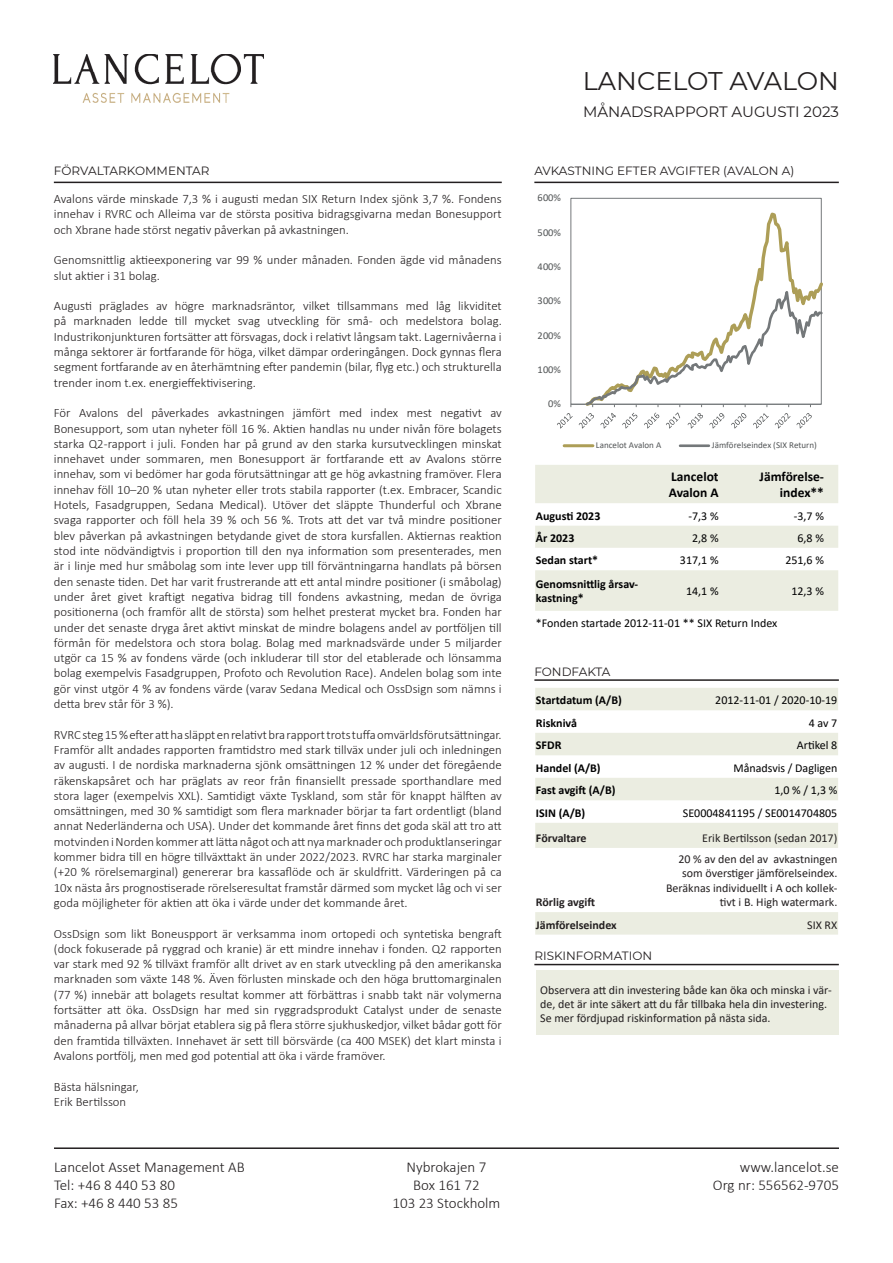
<style>
.page{position:relative;width:893px;height:1263px;background:#fff}
.page>*{position:absolute;margin:0;border:0;box-sizing:border-box;transform-origin:0 0}
.t1{font:25.5px "Montserrat";color:#231f20}
.t2{font:300 15px/18px "Calibri";color:#231f20}
.t3{font:15px "Montserrat";color:#231f20}
.t4{font:700 13.5px/16.2px "Calibri";color:#000001}
.t5{font:300 12.75px/15.3px "Calibri";color:#231f20;text-align:justify}
.t6{font:12px/14.4px "Calibri";color:#231f20;text-align:right}
.t7{font:12px "Calibri";color:#000001}
.t8{font:700 12px/14.4px "Calibri";color:#000001}
.t9{font:12px "Montserrat";color:#231f20}
.t10{font:700 12px "Calibri";color:#231f20}
.t11{font:10.5px "Calibri";color:#515455}
.t12{font:9px "Calibri";color:#515455}
</style>
<div class="page">
<hr style="left:571px;top:404px;width:250px;height:1px;background:#74787a">
<svg style="left:756px;top:210px;width:66px;height:68px"></svg>
<svg style="left:557px;top:413px;width:16px;height:15px"></svg>
<svg style="left:579px;top:278px;width:243px;height:150px"></svg>
<hr style="left:564px;top:444px;width:29px;height:3px;background:#ad9e57">
<hr style="left:680px;top:444px;width:29px;height:3px;background:#74787a">
<hr style="left:534px;top:182px;width:305px;height:1px;background:#231f20">
<hr style="left:54px;top:182px;width:448px;height:1px;background:#231f20">
<hr style="left:54px;top:1147px;width:785px;height:2px;background:#231f20">
<hr style="left:534px;top:679px;width:305px;height:2px;background:#231f20">
<div style="left:535px;top:688px;width:303px;height:22px;background:#ebede1"></div>
<div style="left:535px;top:733px;width:303px;height:22px;background:#ebede1"></div>
<svg style="left:535px;top:778px;width:303px;height:157px"></svg>
<svg style="left:535px;top:465px;width:303px;height:146px"></svg>
<img style="left:54px;top:54px;width:210px;height:49px">
<div style="left:536px;top:970px;width:303px;height:65px;background:#ebede1"></div>
<hr style="left:534px;top:964px;width:305px;height:1px;background:#231f20">
<h1 class="t1" style="left:583px;top:63px;width:257px">LANCELOT AVALON</h1>
<p class="t3" style="left:583px;top:101px;width:257px">MÅNADSRAPPORT AUGUSTI 2023</p>
<p class="t9" style="left:54px;top:162px;width:157px">FÖRVALTARKOMMENTAR</p>
<p class="t9" style="left:534px;top:162px;width:261px">AVKASTNING EFTER AVGIFTER (AVALON A)</p>
<p class="t5" style="left:54px;top:191px;width:449px">Avalons värde minskade 7,3 % i augusti medan SIX Return Index sjönk 3,7 %. Fondens innehav i RVRC och Alleima var de största positiva bidragsgivarna medan Bonesupport och Xbrane hade störst negativ påverkan på avkastningen.</p>
<p class="t5" style="left:54px;top:252px;width:449px">Genomsnittlig aktieexponering var 99 % under månaden. Fonden ägde vid månadens slut aktier i 31 bolag.</p>
<p class="t5" style="left:54px;top:298px;width:449px">Augusti präglades av högre marknadsräntor, vilket tillsammans med låg likviditet på marknaden ledde till mycket svag utveckling för små- och medelstora bolag.<br>Industrikonjunkturen fortsätter att försvagas, dock i relativt långsam takt. Lagernivåerna i många sektorer är fortfarande för höga, vilket dämpar orderingången. Dock gynnas flera segment fortfarande av en återhämtning efter pandemin (bilar, flyg etc.) och strukturella trender inom t.ex. energieffektivisering.</p>
<p class="t5" style="left:54px;top:405px;width:449px">För Avalons del påverkades avkastningen jämfört med index mest negativt av Bonesupport, som utan nyheter föll 16 %. Aktien handlas nu under nivån före bolagets starka Q2-rapport i juli. Fonden har på grund av den starka kursutvecklingen minskat innehavet under sommaren, men Bonesupport är fortfarande ett av Avalons större innehav, som vi bedömer har goda förutsättningar att ge hög avkastning framöver. Flera innehav föll 10–20 % utan nyheter eller trots stabila rapporter (t.ex. Embracer, Scandic Hotels, Fasadgruppen, Sedana Medical). Utöver det släppte Thunderful och Xbrane svaga rapporter och föll hela 39 % och 56 %. Trots att det var två mindre positioner blev påverkan på avkastningen betydande givet de stora kursfallen. Aktiernas reaktion stod inte nödvändigtvis i proportion till den nya information som presenterades, men är i linje med hur småbolag som inte lever upp till förväntningarna handlats på börsen den senaste tiden. Det har varit frustrerande att ett antal mindre positioner (i småbolag) under året givet kraftigt negativa bidrag till fondens avkastning, medan de övriga positionerna (och framför allt de största) som helhet presterat mycket bra. Fonden har under det senaste dryga året aktivt minskat de mindre bolagens andel av portföljen till förmån för medelstora och stora bolag. Bolag med marknadsvärde under 5 miljarder utgör ca 15 % av fondens värde (och inkluderar till stor del etablerade och lönsamma bolag exempelvis Fasadgruppen, Profoto och Revolution Race). Andelen bolag som inte gör vinst utgör 4 % av fondens värde (varav Sedana Medical och OssDsign som nämns i detta brev står för 3 %).</p>
<p class="t5" style="left:54px;top:727px;width:449px">RVRC steg 15 % efter att ha släppt en relativt bra rapport trots tuffa omvärldsförutsättningar.<br>Framför allt andades rapporten framtidstro med stark tillväx under juli och inledningen av augusti. I de nordiska marknaderna sjönk omsättningen 12 % under det föregående räkenskapsåret och har präglats av reor från finansiellt pressade sporthandlare med stora lager (exempelvis XXL). Samtidigt växte Tyskland, som står för knappt hälften av omsättningen, med 30 % samtidigt som flera marknader börjar ta fart ordentligt (bland annat Nederländerna och USA). Under det kommande året finns det goda skäl att tro att motvinden i Norden kommer att lätta något och att nya marknader och produktlanseringar kommer bidra till en högre tillväxttakt än under 2022/2023. RVRC har starka marginaler (+20 % rörelsemarginal) genererar bra kassaflöde och är skuldfritt. Värderingen på ca 10x nästa års prognostiserade rörelseresultat framstår därmed som mycket låg och vi ser goda möjligheter för aktien att öka i värde under det kommande året.</p>
<p class="t5" style="left:54px;top:925px;width:449px">OssDsign som likt Boneuspport är verksamma inom ortopedi och syntetiska bengraft (dock fokuserade på ryggrad och kranie) är ett mindre innehav i fonden. Q2 rapporten var stark med 92 % tillväxt framför allt drivet av en stark utveckling på den amerikanska marknaden som växte 148 %. Även förlusten minskade och den höga bruttomarginalen (77 %) innebär att bolagets resultat kommer att förbättras i snabb takt när volymerna fortsätter att öka. OssDsign har med sin ryggradsprodukt Catalyst under de senaste månaderna på allvar börjat etablera sig på flera större sjukhuskedjor, vilket bådar gott för den framtida tillväxten. Innehavet är sett till börsvärde (ca 400 MSEK) det klart minsta i Avalons portfölj, men med god potential att öka i värde framöver.</p>
<p class="t5" style="left:54px;top:1078px;width:86px">Bästa hälsningar,<br>Erik Bertilsson</p>
<p class="t11" style="left:538px;top:190px;width:25px">600%</p>
<p class="t11" style="left:538px;top:225px;width:25px">500%</p>
<p class="t11" style="left:538px;top:259px;width:25px">400%</p>
<p class="t11" style="left:538px;top:294px;width:25px">300%</p>
<p class="t11" style="left:538px;top:328px;width:25px">200%</p>
<p class="t11" style="left:538px;top:362px;width:25px">100%</p>
<p class="t11" style="left:548px;top:397px;width:14px">0%</p>
<p class="t12" style="left:596px;top:439px;width:67px">Lancelot Avalon A</p>
<p class="t12" style="left:712px;top:439px;width:106px">Jämförelseindex (SIX Return)</p>
<p class="t4" style="left:669px;top:468px;width:51px">Lancelot<br>Avalon A</p>
<p class="t4" style="left:759px;top:468px;width:66px;text-align:right">Jämförelse&shy;index**</p>
<p class="t8" style="left:536px;top:508px;width:66px">Augusti 2023</p>
<p class="t7" style="left:688px;top:507px;width:32px">-7,3 %</p>
<p class="t7" style="left:794px;top:507px;width:32px">-3,7 %</p>
<p class="t8" style="left:536px;top:530px;width:40px">År 2023</p>
<p class="t7" style="left:692px;top:529px;width:28px">2,8 %</p>
<p class="t7" style="left:797px;top:529px;width:28px">6,8 %</p>
<p class="t8" style="left:536px;top:553px;width:64px">Sedan start*</p>
<p class="t7" style="left:680px;top:552px;width:40px">317,1 %</p>
<p class="t7" style="left:785px;top:552px;width:40px">251,6 %</p>
<p class="t8" style="left:536px;top:576px;width:104px">Genomsnittlig årsav&shy;kastning*</p>
<p class="t7" style="left:686px;top:583px;width:34px">14,1 %</p>
<p class="t7" style="left:791px;top:583px;width:34px">12,3 %</p>
<p class="t7" style="left:536px;top:615px;width:243px">*Fonden startade 2012-11-01 ** SIX Return Index</p>
<p class="t9" style="left:534px;top:663px;width:78px">FONDFAKTA</p>
<p class="t8" style="left:536px;top:693px;width:87px">Startdatum (A/B)</p>
<p class="t7" style="left:715px;top:692px;width:124px">2012-11-01 / 2020-10-19</p>
<p class="t8" style="left:536px;top:715px;width:43px">Risknivå</p>
<p class="t7" style="left:809px;top:714px;width:30px">4 av 7</p>
<p class="t8" style="left:536px;top:738px;width:27px">SFDR</p>
<p class="t7" style="left:797px;top:737px;width:42px">Artikel 8</p>
<p class="t8" style="left:536px;top:760px;width:66px">Handel (A/B)</p>
<p class="t7" style="left:733px;top:759px;width:105px">Månadsvis / Dagligen</p>
<p class="t8" style="left:536px;top:783px;width:81px">Fast avgift (A/B)</p>
<p class="t7" style="left:774px;top:782px;width:64px">1,0 % / 1,3 %</p>
<p class="t8" style="left:536px;top:805px;width:51px">ISIN (A/B)</p>
<p class="t7" style="left:683px;top:804px;width:156px">SE0004841195 / SE0014704805</p>
<p class="t10" style="left:536px;top:829px;width:52px">Förvaltare</p>
<p class="t6" style="left:702px;top:830px;width:137px">Erik Bertilsson (sedan 2017)</p>
<p class="t10" style="left:536px;top:894px;width:61px">Rörlig avgift</p>
<p class="t6" style="left:666px;top:851px;width:173px">20 % av den del av avkastningen som överstiger jämförelseindex.<br>Beräknas individuellt i A och kollek&shy;tivt i B. High watermark.</p>
<p class="t10" style="left:536px;top:916px;width:82px">Jämförelseindex</p>
<p class="t6" style="left:807px;top:917px;width:32px">SIX RX</p>
<p class="t9" style="left:534px;top:948px;width:119px">RISKINFORMATION</p>
<p class="t6" style="left:540px;top:982px;width:293px;text-align:left">Observera att din investering både kan öka och minska i vär&shy;de, det är inte säkert att du får tillbaka hela din investering.<br>Se mer fördjupad riskinformation på nästa sida.</p>
<p class="t2" style="left:54px;top:1158px;width:192px">Lancelot Asset Management AB<br>Tel: +46 8 440 53 80<br>Fax: +46 8 440 53 85</p>
<p class="t2" style="left:392px;top:1158px;width:109px;text-align:center">Nybrokajen 7<br>Box 161 72<br>103 23 Stockholm</p>
<p class="t2" style="left:713px;top:1158px;width:128px;text-align:right">www.lancelot.se<br>Org nr: 556562-9705</p>
</div>
